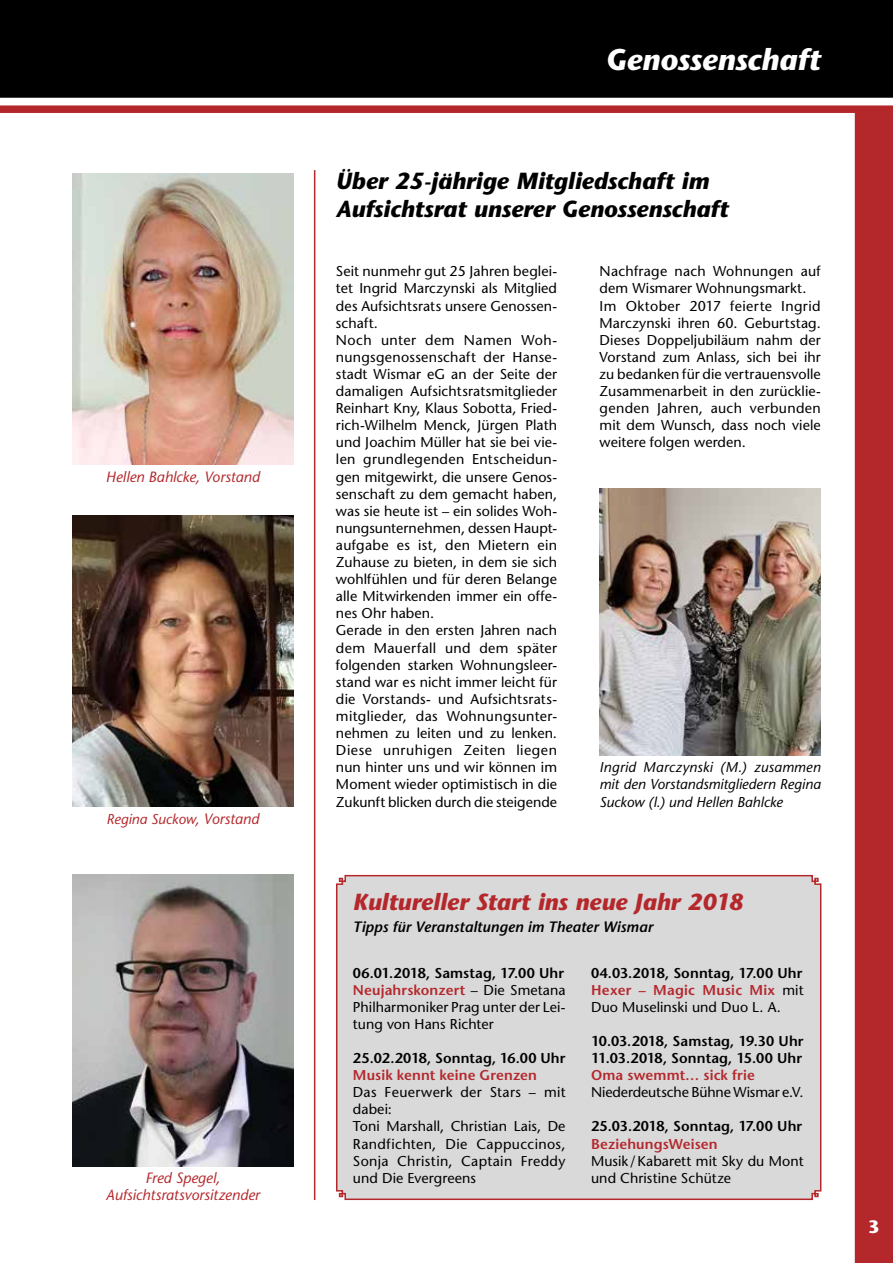
<style>
.page{position:relative;width:893px;height:1263px;background:#fff}
.page>*{position:absolute;margin:0;border:0;box-sizing:border-box;transform-origin:0 0}
.t1{font:italic 700 30px "Stone Sans";color:#fff}
.t2{font:italic 700 23.25px/27.9px "Stone Sans";color:#000}
.t3{font:italic 700 23.25px "Stone Sans";color:#b4282c}
.t4{font:700 18px "Stone Sans";color:#fff}
.t5{font:italic 600 15px "Stone Sans";color:#000}
.t6{font:italic 14.85px/17.1px "Stone Sans";color:#b4282c;text-align:center}
.t7{font:14.25px/17.1px "Stone Sans";letter-spacing:.01em;color:#000}
.t8{font:600 14.25px/17.1px "Stone Sans";letter-spacing:.01em;color:#000;text-align:justify}
.t9{font:italic 14.25px/17.1px "Stone Sans";color:#000;text-align:justify}
.t10{font:600 14.25px "Stone Sans";letter-spacing:.01em;color:#b4282c}
.t11{font:14.25px "Stone Sans";letter-spacing:-.01em;color:#000}
.t12{font:italic 14.25px "Stone Sans";color:#b4282c}
.s1{font-size:14.85px}
.s2{font-weight:600}
.s3{font-weight:600;color:#b4282c}
.s4{color:#b4282c}
.s5{font-weight:400}
</style>
<div class="page">
<div style="left:0;top:0;width:893px;height:98px;background:#000"></div>
<div style="left:0;top:105px;width:893px;height:8px;background:#b4282c"></div>
<div style="left:855px;top:113px;width:38px;height:1150px;background:#b4282c"></div>
<img style="left:72px;top:174px;width:221px;height:290px">
<img style="left:72px;top:516px;width:221px;height:290px">
<img style="left:72px;top:875px;width:221px;height:292px">
<hr style="left:314px;top:170px;width:1px;height:1030px;background:#b4282c">
<img style="left:600px;top:488px;width:221px;height:267px">
<div style="left:336px;top:874px;width:486px;height:327px;background:#d9d9da"></div>
<p class="t6" style="left:106px;top:468px;width:156px">Hellen Bahlcke, Vorstand</p>
<p class="t12" style="left:106px;top:810px;width:154px">Regina Suckow<span class="s1">, Vorstand</span></p>
<p class="t6" style="left:106px;top:1169px;width:155px">Fred Spegel,<br>Aufsichtsratsvorsitzender</p>
<h1 class="t1" style="left:606px;top:40px;width:217px">Genossenschaft</h1>
<h2 class="t2" style="left:336px;top:166px;width:394px">Über 25-jährige Mitgliedschaft im<br>Aufsichtsrat unserer Genossenschaft</h2>
<p class="t7" style="left:336px;top:263px;width:223px">Seit nunmehr gut 25 Jahren beglei&shy;tet Ingrid Marczynski als Mitglied des Aufsichtsrats unsere Genossen&shy;schaft.<br>Noch unter dem Namen Woh&shy;nungsgenossenschaft der Hanse&shy;stadt Wismar eG an der Seite der damaligen Aufsichtsratsmitglieder<br>Reinhart Kny, Klaus Sobotta, Fried&shy;rich-Wilhelm Menck, Jürgen Plath und Joachim Müller hat sie bei vie&shy;len grundlegenden Entscheidun&shy;gen mitgewirkt, die unsere Genos&shy;senschaft zu dem gemacht haben, was sie heute ist – ein solides Woh&shy;nungsunternehmen, dessen Haupt&shy;aufgabe es ist, den Mietern ein<br>Zuhause zu bieten, in dem sie sich wohlfühlen und für deren Belange alle Mitwirkenden immer ein offe&shy;nes Ohr haben.<br>Gerade in den ersten Jahren nach dem Mauerfall und dem später folgenden starken Wohnungsleer&shy;stand war es nicht immer leicht für die Vorstands- und Aufsichtsrats&shy;mitglieder, das Wohnungsunter&shy;nehmen zu leiten und zu lenken.<br>Diese unruhigen Zeiten liegen nun hinter uns und wir können im<br>Moment wieder optimistisch in die<br>Zukunft blicken durch die steigende</p>
<p class="t7" style="left:600px;top:263px;width:223px">Nachfrage nach Wohnungen auf dem Wismarer Wohnungsmarkt.<br>Im Oktober 2017 feierte Ingrid<br>Marczynski ihren 60. Geburtstag.<br>Dieses Doppeljubiläum nahm der<br>Vorstand zum Anlass, sich bei ihr zu bedanken für die vertrauensvolle<br>Zusammenarbeit in den zurücklie&shy;genden Jahren, auch verbunden mit dem Wunsch, dass noch viele weitere folgen werden.</p>
<p class="t9" style="left:599px;top:759px;width:223px">Ingrid Marczynski (M.) zusammen mit den Vorstandsmitgliedern Regina Suckow (l.) und Hellen Bahlcke</p>
<h2 class="t3" style="left:353px;top:887px;width:392px">Kultureller Start ins neue Jahr 2018</h2>
<p class="t5" style="left:353px;top:918px;width:301px">Tipps für Veranstaltungen im Theater Wismar</p>
<p class="t7" style="left:353px;top:964px;width:214px;text-align:justify"><span class="s2">06.01.2018, Samstag, 17.00 Uhr </span><span class="s3">Neujahrskonzert</span> – Die Smetana Philharmoniker Prag unter der Lei&shy;tung von Hans Richter</p>
<p class="t8" style="left:353px;top:1049px;width:214px">25.02.2018, Sonntag, 16.00 Uhr</p>
<p class="t10" style="left:353px;top:1066px;width:186px">Musik kennt keine Grenzen</p>
<p class="t7" style="left:353px;top:1083px;width:214px">Das Feuerwerk der Stars – mit dabei:<br>Toni Marshall, Christian Lais, De<br>Randfichten, Die Cappuccinos,<br>Sonja Christin, Captain Freddy und Die Evergreens</p>
<p class="t8" style="left:591px;top:964px;width:214px">04.03.2018, Sonntag, 17.00 Uhr <span class="s4">Hexer – Magic Music Mix</span> <span class="s5">mit Duo Muselinski und Duo L. A.</span></p>
<p class="t8" style="left:591px;top:1032px;width:214px">10.03.2018, Samstag, 19.30 Uhr<br>11.03.2018, Sonntag, 15.00 Uhr</p>
<p class="t10" style="left:591px;top:1066px;width:165px">Oma swemmt… sick frie</p>
<p class="t11" style="left:591px;top:1083px;width:214px">Niederdeutsche Bühne Wismar e.V.</p>
<p class="t8" style="left:591px;top:1118px;width:213px">25.03.2018, Sonntag, 17.00 Uhr</p>
<p class="t10" style="left:591px;top:1135px;width:128px">BeziehungsWeisen</p>
<p class="t7" style="left:591px;top:1152px;width:214px">Musik /Kabarett mit Sky du Mont und Christine Schütze</p>
<p class="t4" style="left:868px;top:1215px;width:13px">3</p>
</div>
